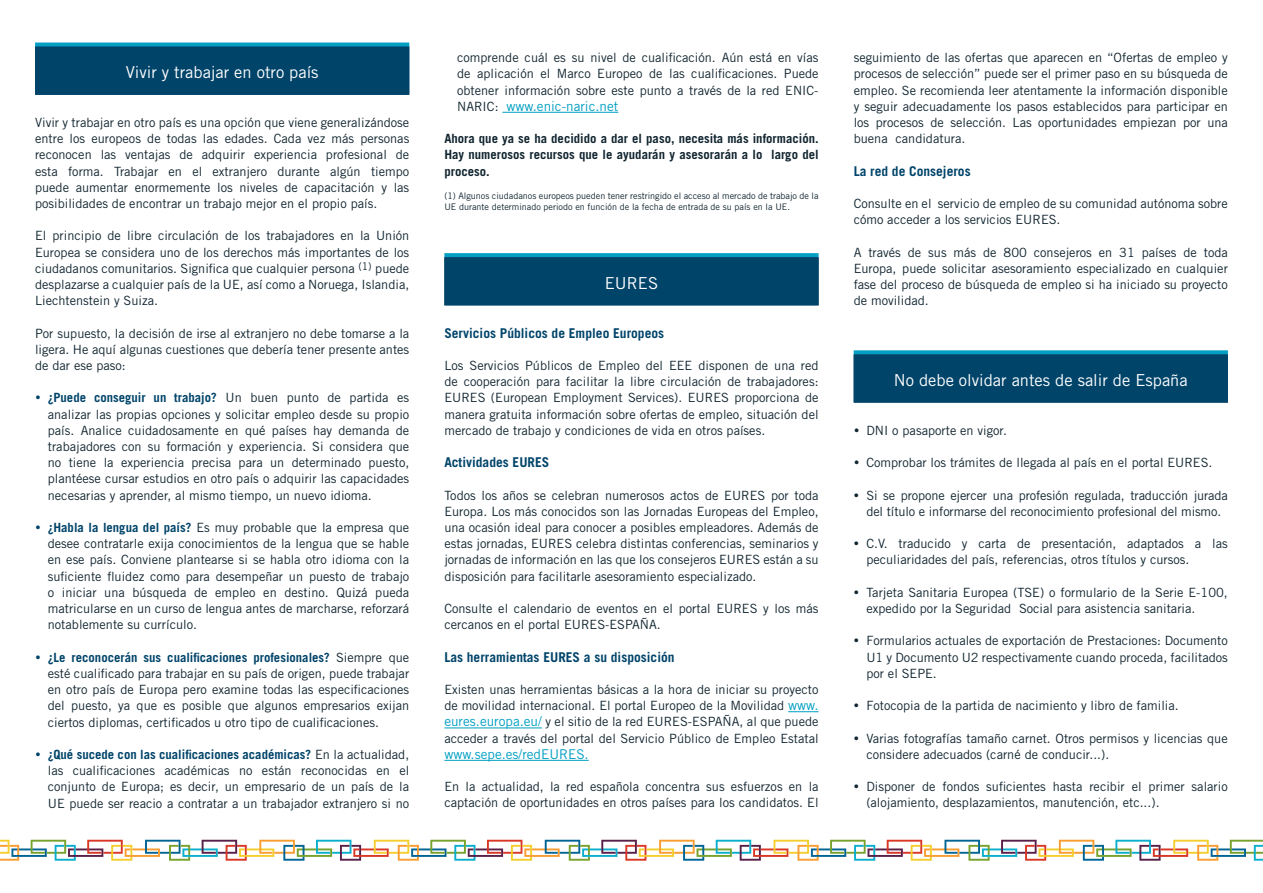
<style>
.page{position:relative;width:1263px;height:893px;background:#fff}
.page>*{position:absolute;margin:0;border:0;box-sizing:border-box;transform-origin:0 0}
.t1{font:16.5px "Trade Gothic LT Std";color:#fff}
.t2{font:700 13.5px "Trade Gothic LT Std";color:#00446a}
.t3{font:13.5px "Trade Gothic LT Std";color:#009fc3}
.t4{font:12.75px/16.2px "Trade Gothic LT Std";color:#112530;text-align:justify}
.t5{font:700 12.75px/16.2px "Trade Gothic LT Std";color:#112530;text-align:justify}
.t6{font:9px/10.8px "Trade Gothic LT Std";color:#112530}
.s1{font-weight:700;color:#00446a}
.s2{font-size:12.75px;color:#112530}
.s3{font-size:13.5px;color:#009fc3}
</style>
<div class="page">
<svg style="left:0;top:840px;width:1263px;height:21px"></svg>
<hr style="left:35px;top:43px;width:374px;height:4px;background:#009fc3">
<div style="left:35px;top:47px;width:374px;height:48px;background:#00446a"></div>
<div style="left:35px;top:46px;width:374px;height:48px;background:#00446a"></div>
<div style="left:854px;top:350px;width:374px;height:5px;background:#009fc3"></div>
<div style="left:854px;top:355px;width:374px;height:48px;background:#255e7f"></div>
<div style="left:854px;top:354px;width:374px;height:48px;background:#00446a"></div>
<div style="left:444px;top:253px;width:375px;height:5px;background:#009fc3"></div>
<div style="left:444px;top:258px;width:375px;height:48px;background:#608aa2"></div>
<div style="left:444px;top:257px;width:375px;height:48px;background:#00446a"></div>
<hr style="left:788px;top:711px;width:31px;height:1px;background:#009fc3">
<hr style="left:444px;top:727px;width:98px;height:1px;background:#009fc3">
<hr style="left:444px;top:760px;width:145px;height:1px;background:#009fc3">
<hr style="left:502px;top:112px;width:116px;height:1px;background:#009fc3">
<p class="t1" style="left:126px;top:63px;width:194px">Vivir y trabajar en otro país</p>
<p class="t4" style="left:35px;top:114px;width:376px">Vivir y trabajar en otro país es una opción que viene generalizándose entre los europeos de todas las edades. Cada vez más personas reconocen las ventajas de adquirir experiencia profesional de esta forma. Trabajar en el extranjero durante algún tiempo puede aumentar enormemente los niveles de capacitación y las posibilidades de encontrar un trabajo mejor en el propio país.</p>
<p class="t4" style="left:35px;top:228px;width:376px">El principio de libre circulación de los trabajadores en la Unión Europea se considera uno de los derechos más importantes de los ciudadanos comunitarios. Significa que cualquier persona <sup>(1)</sup> puede desplazarse a cualquier país de la UE, así como a Noruega, Islandia, Liechtenstein y Suiza.</p>
<p class="t4" style="left:35px;top:325px;width:376px">Por supuesto, la decisión de irse al extranjero no debe tomarse a la ligera. He aquí algunas cuestiones que debería tener presente antes de dar ese paso:</p>
<p class="t4" style="left:48px;top:390px;width:363px"><span class="s1">¿Puede conseguir un trabajo?</span> Un buen punto de partida es analizar las propias opciones y solicitar empleo desde su propio país. Analice cuidadosamente en qué países hay demanda de trabajadores con su formación y experiencia. Si considera que no tiene la experiencia precisa para un determinado puesto, plantéese cursar estudios en otro país o adquirir las capacidades necesarias y aprender, al mismo tiempo, un nuevo idioma.</p>
<p class="t4" style="left:48px;top:519px;width:363px"><span class="s1">¿Habla la lengua del país?</span> Es muy probable que la empresa que desee contratarle exija conocimientos de la lengua que se hable en ese país. Conviene plantearse si se habla otro idioma con la suficiente fluidez como para desempeñar un puesto de trabajo o iniciar una búsqueda de empleo en destino. Quizá pueda matricularse en un curso de lengua antes de marcharse, reforzará notablemente su currículo.</p>
<p class="t4" style="left:48px;top:649px;width:363px"><span class="s1">¿Le reconocerán sus cualificaciones profesionales?</span> Siempre que esté cualificado para trabajar en su país de origen, puede trabajar en otro país de Europa pero examine todas las especificaciones del puesto, ya que es posible que algunos empresarios exijan ciertos diplomas, certificados u otro tipo de cualificaciones.</p>
<p class="t4" style="left:48px;top:746px;width:363px"><span class="s1">¿Qué sucede con las cualificaciones académicas?</span> En la actualidad, las cualificaciones académicas no están reconocidas en el conjunto de Europa; es decir, un empresario de un país de la UE puede ser reacio a contratar a un trabajador extranjero si no</p>
<p class="t4" style="left:457px;top:49px;width:363px">comprende cuál es su nivel de cualificación. Aún está en vías de aplicación el Marco Europeo de las cualificaciones. Puede obtener información sobre este punto a través de la red ENIC-</p>
<p class="t3" style="left:457px;top:98px;width:163px"><span class="s2">NARIC:</span> www.enic-naric.net</p>
<p class="t5" style="left:444px;top:130px;width:376px">Ahora que ya se ha decidido a dar el paso, necesita más información.<br>Hay numerosos recursos que le ayudarán y asesorarán a lo largo del proceso.</p>
<p class="t6" style="left:444px;top:190px;width:376px">(1) Algunos ciudadanos europeos pueden tener restringido el acceso al mercado de trabajo de la<br>UE durante determinado periodo en función de la fecha de entrada de su país en la UE.</p>
<p class="t1" style="left:605px;top:273px;width:55px">EURES</p>
<p class="t2" style="left:444px;top:324px;width:221px">Servicios Públicos de Empleo Europeos</p>
<p class="t4" style="left:444px;top:357px;width:376px">Los Servicios Públicos de Empleo del EEE disponen de una red de cooperación para facilitar la libre circulación de trabajadores:<br>EURES (European Employment Services). EURES proporciona de manera gratuita información sobre ofertas de empleo, situación del mercado de trabajo y condiciones de vida en otros países.</p>
<p class="t2" style="left:444px;top:454px;width:107px">Actividades EURES</p>
<p class="t4" style="left:444px;top:487px;width:376px">Todos los años se celebran numerosos actos de EURES por toda Europa. Los más conocidos son las Jornadas Europeas del Empleo, una ocasión ideal para conocer a posibles empleadores. Además de estas jornadas, EURES celebra distintas conferencias, seminarios y jornadas de información en las que los consejeros EURES están a su disposición para facilitarle asesoramiento especializado.</p>
<p class="t4" style="left:444px;top:600px;width:376px">Consulte el calendario de eventos en el portal EURES y los más cercanos en el portal EURES-ESPAÑA.</p>
<p class="t2" style="left:444px;top:648px;width:232px">Las herramientas EURES a su disposición</p>
<p class="t4" style="left:444px;top:681px;width:376px">Existen unas herramientas básicas a la hora de iniciar su proyecto de movilidad internacional. El portal Europeo de la Movilidad <span class="s3">www. eures.europa.eu/</span> y el sitio de la red EURES-ESPAÑA, al que puede acceder a través del portal del Servicio Público de Empleo Estatal</p>
<p class="t3" style="left:444px;top:746px;width:146px">www.sepe.es/redEURES.</p>
<p class="t4" style="left:444px;top:778px;width:376px">En la actualidad, la red española concentra sus esfuerzos en la captación de oportunidades en otros países para los candidatos. El</p>
<p class="t4" style="left:854px;top:49px;width:376px">seguimiento de las ofertas que aparecen en “Ofertas de empleo y procesos de selección” puede ser el primer paso en su búsqueda de empleo. Se recomienda leer atentamente la información disponible y seguir adecuadamente los pasos establecidos para participar en los procesos de selección. Las oportunidades empiezan por una buena candidatura.</p>
<p class="t2" style="left:854px;top:162px;width:118px">La red de Consejeros</p>
<p class="t4" style="left:854px;top:195px;width:376px">Consulte en el servicio de empleo de su comunidad autónoma sobre cómo acceder a los servicios EURES.</p>
<p class="t4" style="left:854px;top:244px;width:376px">A través de sus más de 800 consejeros en 31 países de toda Europa, puede solicitar asesoramiento especializado en cualquier fase del proceso de búsqueda de empleo si ha iniciado su proyecto de movilidad.</p>
<p class="t1" style="left:894px;top:370px;width:295px">No debe olvidar antes de salir de España</p>
<p class="t4" style="left:866px;top:422px;width:142px">DNI o pasaporte en vigor.</p>
<p class="t4" style="left:866px;top:454px;width:347px">Comprobar los trámites de llegada al país en el portal EURES.</p>
<p class="t4" style="left:866px;top:487px;width:363px">Si se propone ejercer una profesión regulada, traducción jurada del título e informarse del reconocimiento profesional del mismo.</p>
<p class="t4" style="left:866px;top:535px;width:363px">C.V. traducido y carta de presentación, adaptados a las peculiaridades del país, referencias, otros títulos y cursos.</p>
<p class="t4" style="left:866px;top:584px;width:363px">Tarjeta Sanitaria Europea (TSE) o formulario de la Serie E-100, expedido por la Seguridad Social para asistencia sanitaria.</p>
<p class="t4" style="left:866px;top:633px;width:363px">Formularios actuales de exportación de Prestaciones: Documento U1 y Documento U2 respectivamente cuando proceda, facilitados por el SEPE.</p>
<p class="t4" style="left:866px;top:697px;width:314px">Fotocopia de la partida de nacimiento y libro de familia.</p>
<p class="t4" style="left:866px;top:730px;width:363px">Varias fotografías tamaño carnet. Otros permisos y licencias que considere adecuados (carné de conducir...).</p>
<p class="t4" style="left:866px;top:778px;width:363px">Disponer de fondos suficientes hasta recibir el primer salario (alojamiento, desplazamientos, manutención, etc...).</p>
</div>
